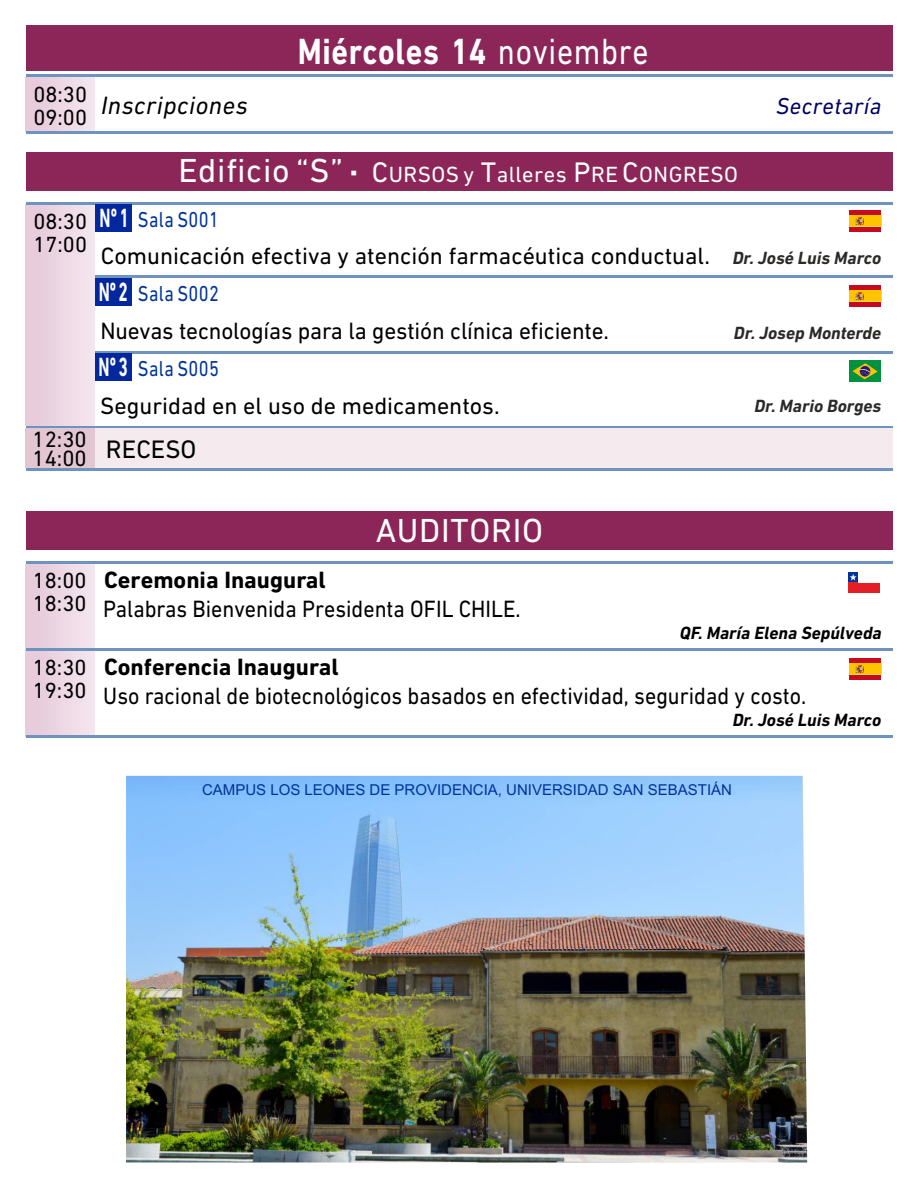
<style>
.page{position:relative;width:918px;height:1188px;background:#fff}
.page>*{position:absolute;margin:0;border:0;box-sizing:border-box;transform-origin:0 0}
.t1{font:700 37.05px "DIN Next CYR";letter-spacing:.025em;color:#fff;scale:.85 1}
.t2{font:33.9px "DIN Next CYR";letter-spacing:.02em;color:#fff}
.t3{font:700 26.85px "DIN Next CYR";color:#fff;scale:.63 1}
.t4{font:25.65px "DIN Next CYR";color:#000}
.t5{font:italic 25.5px "DIN Next CYR";letter-spacing:.02em;color:#000}
.t6{font:24px "DIN Next CYR";color:#000}
.t7{font:24px "DIN Next CYR";color:#000;scale:.92 1}
.t8{font:700 24px "DIN Next CYR";color:#000}
.t9{font:italic 23.4px "DIN Next CYR";letter-spacing:.02em;color:#006}
.t10{font:22.5px "DIN Next CYR";color:#000}
.t11{font:22.35px "DIN Next CYR";letter-spacing:.02em;color:#fff}
.t12{font:22.35px/23.1px "DIN Next CYR";color:#000}
.t13{font:22.05px "DIN Next CYR";letter-spacing:.02em;color:#039;scale:.83 1}
.t14{font:italic 700 18px "DIN Next CYR";color:#2b2a29}
.t15{font:italic 700 18px "DIN Next CYR";color:#000}
.t16{font:15px "Arial";color:#039}
.s1{font-weight:400}
.s2{font-size:33.9px}
.s3{font-weight:700;font-size:33.9px}
.s4{font-size:28.8px}
</style>
<div class="page">
<div style="left:849px;top:361px;width:32px;height:21px;background:#00923f"></div>
<svg style="left:852px;top:363px;width:26px;height:16px"></svg>
<img style="left:126px;top:776px;width:681px;height:386px">
<div style="left:26px;top:512px;width:866px;height:38px;background:#8c2659"></div>
<div style="left:26px;top:152px;width:866px;height:38px;background:#8c2659"></div>
<div style="left:26px;top:205px;width:69px;height:221px;background:linear-gradient(to right,#e6c8d9,#f3e6ee)"></div>
<div style="left:26px;top:564px;width:69px;height:87px;background:linear-gradient(to right,#e6c8d9,#f3e6ee)"></div>
<svg style="left:849px;top:210px;width:32px;height:22px"></svg>
<img style="left:849px;top:216px;width:32px;height:10px">
<svg style="left:849px;top:285px;width:32px;height:22px"></svg>
<img style="left:849px;top:291px;width:32px;height:10px">
<div style="left:26px;top:26px;width:866px;height:45px;background:#8c2659"></div>
<hr style="left:26px;top:202px;width:866px;height:3px;background:#6f93bf">
<hr style="left:26px;top:426px;width:866px;height:2px;background:#6f93bf">
<hr style="left:95px;top:276px;width:797px;height:2px;background:#6f93bf">
<hr style="left:95px;top:351px;width:797px;height:2px;background:#6f93bf">
<div style="left:95px;top:205px;width:37px;height:27px;background:#03279c"></div>
<div style="left:95px;top:278px;width:37px;height:27px;background:#03279c"></div>
<div style="left:95px;top:353px;width:37px;height:28px;background:#03279c"></div>
<hr style="left:26px;top:468px;width:866px;height:3px;background:#6f93bf">
<hr style="left:26px;top:561px;width:866px;height:3px;background:#6f93bf">
<div style="left:26px;top:77px;width:69px;height:55px;background:linear-gradient(to right,#e6c8d9,#f3e6ee)"></div>
<hr style="left:26px;top:75px;width:866px;height:2px;background:#6f93bf">
<hr style="left:26px;top:132px;width:866px;height:2px;background:#6f93bf">
<div style="left:95px;top:428px;width:797px;height:40px;background:#f5ebef"></div>
<div style="left:26px;top:428px;width:69px;height:40px;background:#e2c7d2"></div>
<div style="left:26px;top:651px;width:69px;height:86px;background:linear-gradient(to right,#e6c8d9,#f3e6ee)"></div>
<div style="left:849px;top:659px;width:32px;height:21px;background:#c60b1e"></div>
<img style="left:849px;top:664px;width:32px;height:11px">
<hr style="left:26px;top:648px;width:866px;height:3px;background:#6f93bf">
<hr style="left:26px;top:735px;width:866px;height:2px;background:#6f93bf">
<div style="left:848px;top:572px;width:10px;height:10px;background:#039"></div>
<div style="left:848px;top:582px;width:32px;height:11px;background:#e31e24"></div>
<svg style="left:850px;top:574px;width:7px;height:6px"></svg>
<h1 class="t1" style="left:298px;top:36px;width:414px">Miércoles 14 <span class="s1">noviembre</span></h1>
<p class="t12" style="left:33px;top:85px;width:55px">08:30</p>
<p class="t5" style="left:33px;top:95px;width:216px"><sub>09:00</sub> Inscripciones</p>
<p class="t9" style="left:776px;top:96px;width:107px">Secretaría</p>
<p class="t12" style="left:33px;top:212px;width:55px">08:30<br>17:00</p>
<p class="t11" style="left:178px;top:165px;width:561px"><span class="s2">Edificio “S”</span> <span class="s3">·</span> <span class="s4">C</span>URSOS y <span class="s4">T</span>alleres <span class="s4">P</span>RE <span class="s4">C</span>ONGRESO</p>
<p class="t3" style="left:100px;top:207px;width:48px">Nº1</p>
<p class="t13" style="left:138px;top:211px;width:99px">Sala S001</p>
<p class="t6" style="left:101px;top:246px;width:611px">Comunicación efectiva y atención farmacéutica conductual.</p>
<p class="t13" style="left:138px;top:284px;width:99px">Sala S002</p>
<p class="t6" style="left:100px;top:321px;width:510px">Nuevas tecnologías para la gestión clínica eficiente.</p>
<p class="t13" style="left:138px;top:359px;width:99px">Sala S005</p>
<p class="t6" style="left:100px;top:396px;width:401px">Seguridad en el uso de medicamentos.</p>
<p class="t3" style="left:99px;top:281px;width:48px">Nº 2</p>
<p class="t3" style="left:99px;top:356px;width:48px">Nº 3</p>
<p class="t14" style="left:733px;top:250px;width:150px">Dr. José Luis Marco</p>
<p class="t14" style="left:734px;top:325px;width:149px">Dr. Josep Monterde</p>
<p class="t14" style="left:754px;top:399px;width:128px">Dr. Mario Borges</p>
<p class="t10" style="left:33px;top:430px;width:56px">12:30</p>
<p class="t4" style="left:33px;top:439px;width:165px"><sub>14:00</sub> RECESO</p>
<h2 class="t2" style="left:376px;top:517px;width:169px">AUDITORIO</h2>
<p class="t12" style="left:33px;top:571px;width:55px">18:00<br>18:30</p>
<p class="t12" style="left:33px;top:658px;width:55px">18:30<br>19:30</p>
<p class="t8" style="left:104px;top:570px;width:223px">Ceremonia Inaugural</p>
<p class="t7" style="left:103px;top:599px;width:455px">Palabras Bienvenida Presidenta OFIL CHILE.</p>
<p class="t15" style="left:680px;top:626px;width:203px">QF. María Elena Sepúlveda</p>
<p class="t8" style="left:104px;top:657px;width:236px">Conferencia Inaugural</p>
<p class="t7" style="left:103px;top:686px;width:766px">Uso racional de biotecnológicos basados en efectividad, seguridad y costo.</p>
<p class="t15" style="left:733px;top:712px;width:150px">Dr. José Luis Marco</p>
<p class="t16" style="left:202px;top:784px;width:532px">CAMPUS LOS LEONES DE PROVIDENCIA, UNIVERSIDAD SAN SEBASTIÁN</p>
</div>
